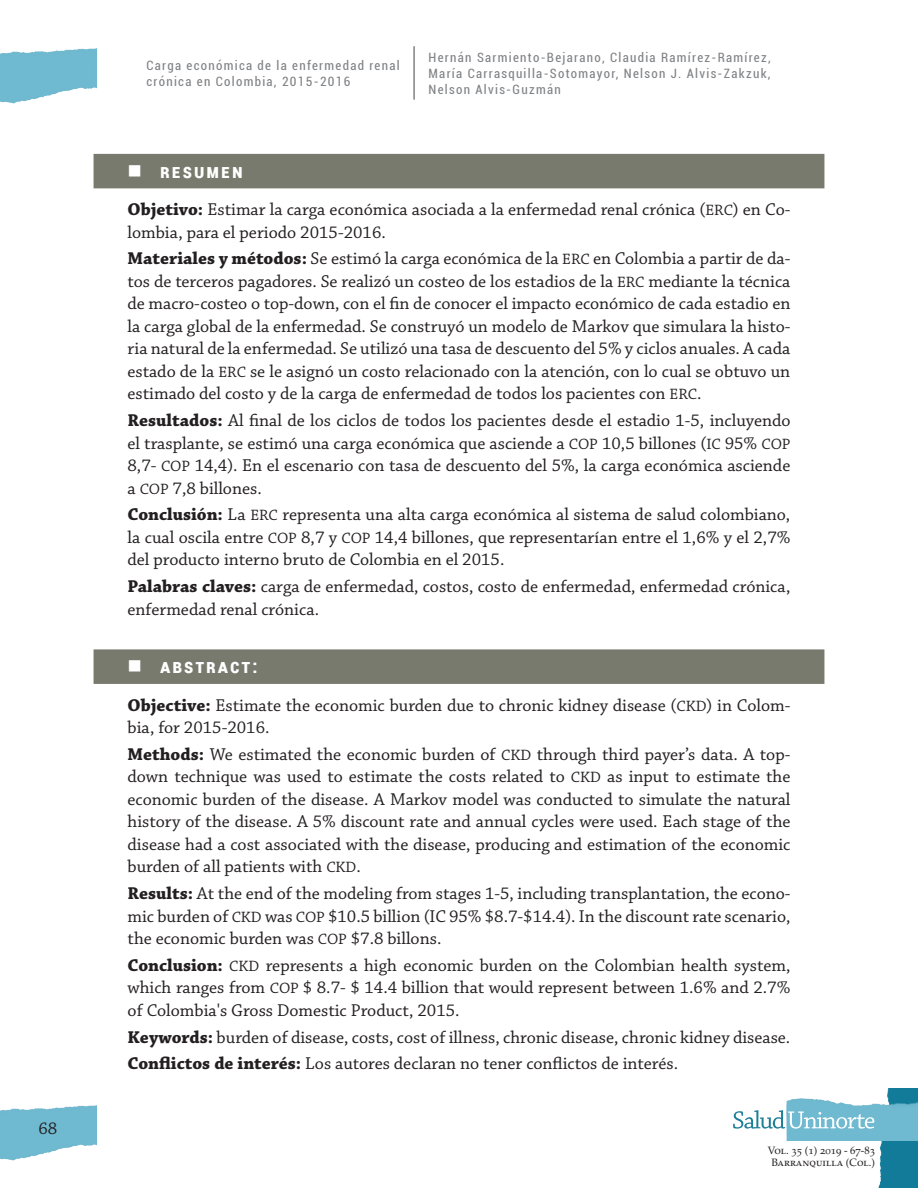
<style>
.page{position:relative;width:918px;height:1188px;background:#fff}
.page>*{position:absolute;margin:0;border:0;box-sizing:border-box;transform-origin:0 0}
.t1{font:700 19.5px "Roboto Condensed";letter-spacing:.1em;color:#fff}
.t2{font:18px/22.5px "Chaparral Pro";color:#231f20;text-align:justify}
.t3{font:condensed 12.9px/15.9px "Roboto";letter-spacing:.1em;color:#808285}
.t4{font:10.65px/12.8px "Palatino LT Std";color:#231f20;text-align:center}
.s1{font-weight:700}
.s2{font-size:15.75px}
</style>
<div class="page">
<img style="left:0;top:48px;width:97px;height:56px">
<img style="left:0;top:1105px;width:97px;height:56px">
<img style="left:878px;top:1088px;width:40px;height:100px">
<img style="left:787px;top:1097px;width:131px;height:44px">
<svg style="left:733px;top:1110px;width:141px;height:19px"></svg>
<hr style="left:413px;top:46px;width:2px;height:54px;background:#808285">
<div style="left:94px;top:154px;width:730px;height:34px;background:#787a6d"></div>
<div style="left:94px;top:649px;width:730px;height:35px;background:#787a6d"></div>
<p class="t2" style="left:38px;top:1118px;width:20px">68</p>
<p class="t3" style="left:146px;top:57px;width:255px">Carga económica de la enfermedad renal crónica en Colombia, 2015-2016</p>
<p class="t3" style="left:429px;top:49px;width:344px;text-align:justify">Hernán Sarmiento-Bejarano, Claudia Ramírez-Ramírez, María Carrasquilla-Sotomayor, Nelson J. Alvis-Zakzuk, Nelson Alvis-Guzmán</p>
<p class="t1" style="left:160px;top:157px;width:84px">Resumen</p>
<p class="t2" style="left:128px;top:199px;width:664px"><span class="s1">Objetivo:</span> Estimar la carga económica asociada a la enfermedad renal crónica (<span class="s2">ERC</span>) en Co&shy;lombia, para el periodo 2015-2016.</p>
<p class="t2" style="left:128px;top:248px;width:664px"><span class="s1">Materiales y métodos:</span> Se estimó la carga económica de la <span class="s2">ERC</span> en Colombia a partir de da&shy;tos de terceros pagadores. Se realizó un costeo de los estadios de la <span class="s2">ERC</span> mediante la técnica de macro-costeo o top-down, con el fin de conocer el impacto económico de cada estadio en la carga global de la enfermedad. Se construyó un modelo de Markov que simulara la histo&shy;ria natural de la enfermedad. Se utilizó una tasa de descuento del 5% y ciclos anuales. A cada estado de la <span class="s2">ERC</span> se le asignó un costo relacionado con la atención, con lo cual se obtuvo un estimado del costo y de la carga de enfermedad de todos los pacientes con <span class="s2">ERC</span>.</p>
<p class="t2" style="left:128px;top:410px;width:664px"><span class="s1">Resultados:</span> Al final de los ciclos de todos los pacientes desde el estadio 1-5, incluyendo el trasplante, se estimó una carga económica que asciende a <span class="s2">COP</span> 10,5 billones (<span class="s2">IC</span> 95% <span class="s2">COP </span>8,7- <span class="s2">COP</span> 14,4). En el escenario con tasa de descuento del 5%, la carga económica asciende a <span class="s2">COP</span> 7,8 billones.</p>
<p class="t2" style="left:128px;top:504px;width:664px"><span class="s1">Conclusión:</span> La <span class="s2">ERC</span> representa una alta carga económica al sistema de salud colombiano, la cual oscila entre <span class="s2">COP</span> 8,7 y <span class="s2">COP</span> 14,4 billones, que representarían entre el 1,6% y el 2,7% del producto interno bruto de Colombia en el 2015.</p>
<p class="t2" style="left:128px;top:576px;width:664px"><span class="s1">Palabras claves:</span> carga de enfermedad, costos, costo de enfermedad, enfermedad crónica, enfermedad renal crónica.</p>
<p class="t1" style="left:160px;top:653px;width:99px">Abstract:</p>
<p class="t2" style="left:128px;top:694px;width:664px"><span class="s1">Objective:</span> Estimate the economic burden due to chronic kidney disease (<span class="s2">CKD</span>) in Colom&shy;bia, for 2015-2016.</p>
<p class="t2" style="left:128px;top:744px;width:664px"><span class="s1">Methods:</span> We estimated the economic burden of <span class="s2">CKD</span> through third payer’s data. A top&shy;down technique was used to estimate the costs related to <span class="s2">CKD</span> as input to estimate the economic burden of the disease. A Markov model was conducted to simulate the natural history of the disease. A 5% discount rate and annual cycles were used. Each stage of the disease had a cost associated with the disease, producing and estimation of the economic burden of all patients with <span class="s2">CKD</span>.</p>
<p class="t2" style="left:128px;top:883px;width:664px"><span class="s1">Results:</span> At the end of the modeling from stages 1-5, including transplantation, the econo&shy;mic burden of <span class="s2">CKD</span> was <span class="s2">COP</span> $10.5 billion (IC 95% $8.7-$14.4). In the discount rate scenario, the economic burden was <span class="s2">COP</span> $7.8 billons.</p>
<p class="t2" style="left:128px;top:955px;width:664px"><span class="s1">Conclusion:</span> <span class="s2">CKD</span> represents a high economic burden on the Colombian health system, which ranges from <span class="s2">COP</span> $ 8.7- $ 14.4 billion that would represent between 1.6% and 2.7% of Colombia's Gross Domestic Product, 2015.</p>
<p class="t2" style="left:128px;top:1024px;width:664px;line-height:26.7px"><span class="s1">Keywords:</span> burden of disease, costs, cost of illness, chronic disease, chronic kidney disease.<br><span class="s1">Conflictos de interés:</span> Los autores declaran no tener conflictos de interés.</p>
<p class="t4" style="left:768px;top:1144px;width:109px">Vol. 35 (1) 2019 - 67-83<br>Barranquilla (Col.)</p>
</div>
